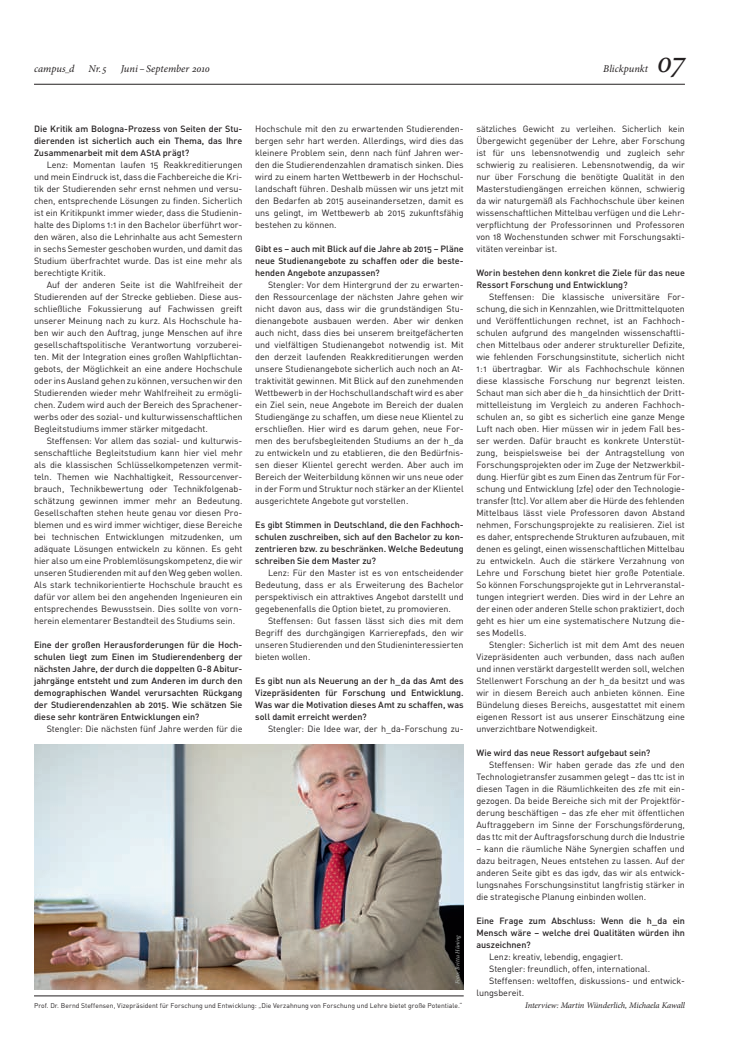
<style>
.page{position:relative;width:736px;height:1063px;background:#fff}
.page>*{position:absolute;margin:0;border:0;box-sizing:border-box;transform-origin:0 0}
.t1{font:italic 32px "Minion Pro";color:#231f20}
.t2{font:italic 10.4px "Minion Pro";color:#231f20}
.t3{font:9px/12px "DINOT";letter-spacing:-.005em;color:#231f20;text-align:justify}
.t4{font:500 9px/12px "DINOT";letter-spacing:-.005em;color:#231f20;text-align:justify}
.t5{font:italic 8.5px "Minion Pro";letter-spacing:-.01em;color:#231f20}
.t6{font:6.8px "DINOT";color:#231f20}
.t7{font:italic 6px "Minion Pro";letter-spacing:.015em;color:#bbc0be}
</style>
<div class="page">
<hr style="left:34px;top:84px;width:651px;height:1px;background:#231f20">
<hr style="left:34px;top:996px;width:429px;height:1px;background:#231f20">
<img style="left:34px;top:744px;width:429px;height:246px">
<p class="t2" style="left:34px;top:62px;width:42px">campus d</p>
<p class="t2" style="left:89px;top:62px;width:20px">Nr.5</p>
<p class="t2" style="left:121px;top:62px;width:90px">Juni – September 2010</p>
<p class="t2" style="left:603px;top:62px;width:46px">Blickpunkt</p>
<h1 class="t1" style="left:656px;top:40px;width:31px">07</h1>
<p class="t4" style="left:34px;top:122px;width:210px">Die Kritik am Bologna-Prozess von Seiten der Stu&shy;dierenden ist sicherlich auch ein Thema, das Ihre Zusammenarbeit mit dem AStA prägt?</p>
<p class="t3" style="left:34px;top:158px;width:210px;text-indent:13px">Lenz: Momentan laufen 15 Reakkreditierungen und mein Eindruck ist, dass die Fachbereiche die Kri&shy;tik der Studierenden sehr ernst nehmen und versu&shy;chen, entsprechende Lösungen zu finden. Sicherlich ist ein Kritikpunkt immer wieder, dass die Studienin&shy;halte des Diploms 1:1 in den Bachelor überführt wor&shy;den wären, also die Lehrinhalte aus acht Semestern in sechs Semester geschoben wurden, und damit das Studium überfrachtet wurde. Das ist eine mehr als berechtigte Kritik.</p>
<p class="t3" style="left:34px;top:278px;width:210px;text-indent:13px">Auf der anderen Seite ist die Wahlfreiheit der Studierenden auf der Strecke geblieben. Diese aus&shy;schließliche Fokussierung auf Fachwissen greift unserer Meinung nach zu kurz. Als Hochschule ha&shy;ben wir auch den Auftrag, junge Menschen auf ihre gesellschaftspolitische Verantwortung vorzuberei&shy;ten. Mit der Integration eines großen Wahlpflichtan&shy;gebots, der Möglichkeit an eine andere Hochschule oder ins Ausland gehen zu können, versuchen wir den Studierenden wieder mehr Wahlfreiheit zu ermögli&shy;chen. Zudem wird auch der Bereich des Sprachener&shy;werbs oder des sozial- und kulturwissenschaftlichen Begleitstudiums immer stärker mitgedacht.</p>
<p class="t3" style="left:34px;top:434px;width:210px;text-indent:13px">Steffensen: Vor allem das sozial- und kulturwis&shy;senschaftliche Begleitstudium kann hier viel mehr als die klassischen Schlüsselkompetenzen vermit&shy;teln. Themen wie Nachhaltigkeit, Ressourcenver&shy;brauch, Technikbewertung oder Technikfolgenab&shy;schätzung gewinnen immer mehr an Bedeutung.<br>Gesellschaften stehen heute genau vor diesen Pro&shy;blemen und es wird immer wichtiger, diese Bereiche bei technischen Entwicklungen mitzudenken, um adäquate Lösungen entwickeln zu können. Es geht hier also um eine Problemlösungskompetenz, die wir unseren Studierenden mit auf den Weg geben wollen.<br>Als stark technikorientierte Hochschule braucht es dafür vor allem bei den angehenden Ingenieuren ein entsprechendes Bewusstsein. Dies sollte von vorn&shy;herein elementarer Bestandteil des Studiums sein.</p>
<p class="t4" style="left:34px;top:638px;width:210px">Eine der großen Herausforderungen für die Hoch&shy;schulen liegt zum Einen im Studierendenberg der nächsten Jahre, der durch die doppelten G-8 Abitur&shy;jahrgänge entsteht und zum Anderen im durch den demographischen Wandel verursachten Rückgang der Studierendenzahlen ab 2015. Wie schätzen Sie diese sehr konträren Entwicklungen ein?</p>
<p class="t3" style="left:47px;top:722px;width:197px">Stengler: Die nächsten fünf Jahre werden für die</p>
<p class="t3" style="left:255px;top:122px;width:210px">Hochschule mit den zu erwartenden Studierenden&shy;bergen sehr hart werden. Allerdings, wird dies das kleinere Problem sein, denn nach fünf Jahren wer&shy;den die Studierendenzahlen dramatisch sinken. Dies wird zu einem harten Wettbewerb in der Hochschul&shy;landschaft führen. Deshalb müssen wir uns jetzt mit den Bedarfen ab 2015 auseinandersetzen, damit es uns gelingt, im Wettbewerb ab 2015 zukunftsfähig bestehen zu können.</p>
<p class="t4" style="left:255px;top:242px;width:210px">Gibt es – auch mit Blick auf die Jahre ab 2015 – Pläne neue Studienangebote zu schaffen oder die beste&shy;henden Angebote anzupassen?</p>
<p class="t3" style="left:255px;top:278px;width:210px;text-indent:13px">Stengler: Vor dem Hintergrund der zu erwarten&shy;den Ressourcenlage der nächsten Jahre gehen wir nicht davon aus, dass wir die grundständigen Stu&shy;dienangebote ausbauen werden. Aber wir denken auch nicht, dass dies bei unserem breitgefächerten und vielfältigen Studienangebot notwendig ist. Mit den derzeit laufenden Reakkreditierungen werden unsere Studienangebote sicherlich auch noch an At&shy;traktivität gewinnen. Mit Blick auf den zunehmenden Wettbewerb in der Hochschullandschaft wird es aber ein Ziel sein, neue Angebote im Bereich der dualen Studiengänge zu schaffen, um diese neue Klientel zu erschließen. Hier wird es darum gehen, neue For&shy;men des berufsbegleitenden Studiums an der h_da zu entwickeln und zu etablieren, die den Bedürfnis&shy;sen dieser Klientel gerecht werden. Aber auch im Bereich der Weiterbildung können wir uns neue oder in der Form und Struktur noch stärker an der Klientel ausgerichtete Angebote gut vorstellen.</p>
<p class="t4" style="left:255px;top:518px;width:210px">Es gibt Stimmen in Deutschland, die den Fachhoch&shy;schulen zuschreiben, sich auf den Bachelor zu kon&shy;zentrieren bzw. zu beschränken. Welche Bedeutung schreiben Sie dem Master zu?</p>
<p class="t3" style="left:255px;top:566px;width:210px;text-indent:13px">Lenz: Für den Master ist es von entscheidender Bedeutung, dass er als Erweiterung des Bachelor perspektivisch ein attraktives Angebot darstellt und gegebenenfalls die Option bietet, zu promovieren.</p>
<p class="t3" style="left:255px;top:614px;width:210px;text-indent:13px">Steffensen: Gut fassen lässt sich dies mit dem Begriff des durchgängigen Karrierepfads, den wir unseren Studierenden und den Studieninteressierten bieten wollen.</p>
<p class="t4" style="left:255px;top:674px;width:210px">Es gibt nun als Neuerung an der h_da das Amt des Vizepräsidenten für Forschung und Entwicklung.<br>Was war die Motivation dieses Amt zu schaffen, was soll damit erreicht werden?</p>
<p class="t3" style="left:268px;top:722px;width:197px">Stengler: Die Idee war, der h_da-Forschung zu-</p>
<p class="t7" style="left:453px;top:984px;width:51px;rotate:-90deg">Foto: Britta Hüning</p>
<p class="t3" style="left:476px;top:122px;width:210px">sätzliches Gewicht zu verleihen. Sicherlich kein Übergewicht gegenüber der Lehre, aber Forschung ist für uns lebensnotwendig und zugleich sehr schwierig zu realisieren. Lebensnotwendig, da wir nur über Forschung die benötigte Qualität in den Masterstudiengängen erreichen können, schwierig da wir naturgemäß als Fachhochschule über keinen wissenschaftlichen Mittelbau verfügen und die Lehr&shy;verpflichtung der Professorinnen und Professoren von 18 Wochenstunden schwer mit Forschungsakti&shy;vitäten vereinbar ist.</p>
<p class="t4" style="left:476px;top:266px;width:210px">Worin bestehen denn konkret die Ziele für das neue<br>Ressort Forschung und Entwicklung?</p>
<p class="t3" style="left:476px;top:290px;width:210px;text-indent:13px">Steffensen: Die klassische universitäre For&shy;schung, die sich in Kennzahlen, wie Drittmittelquoten und Veröffentlichungen rechnet, ist an Fachhoch&shy;schulen aufgrund des mangelnden wissenschaftli&shy;chen Mittelbaus oder anderer struktureller Defizite, wie fehlenden Forschungsinstitute, sicherlich nicht 1:1 übertragbar. Wir als Fachhochschule können diese klassische Forschung nur begrenzt leisten.<br>Schaut man sich aber die h_da hinsichtlich der Dritt&shy;mittelleistung im Vergleich zu anderen Fachhoch&shy;schulen an, so gibt es sicherlich eine ganze Menge Luft nach oben. Hier müssen wir in jedem Fall bes&shy;ser werden. Dafür braucht es konkrete Unterstüt&shy;zung, beispielsweise bei der Antragstellung von Forschungsprojekten oder im Zuge der Netzwerkbil&shy;dung. Hierfür gibt es zum Einen das Zentrum für For&shy;schung und Entwicklung (zfe) oder den Technologie&shy;transfer (ttc). Vor allem aber die Hürde des fehlenden Mittelbaus lässt viele Professoren davon Abstand nehmen, Forschungsprojekte zu realisieren. Ziel ist es daher, entsprechende Strukturen aufzubauen, mit denen es gelingt, einen wissenschaftlichen Mittelbau zu entwickeln. Auch die stärkere Verzahnung von Lehre und Forschung bietet hier große Potentiale.<br>So können Forschungsprojekte gut in Lehrveranstal&shy;tungen integriert werden. Dies wird in der Lehre an der einen oder anderen Stelle schon praktiziert, doch geht es hier um eine systematischere Nutzung die&shy;ses Modells.</p>
<p class="t3" style="left:476px;top:638px;width:210px;text-indent:13px">Stengler: Sicherlich ist mit dem Amt des neuen Vizepräsidenten auch verbunden, dass nach außen und innen verstärkt dargestellt werden soll, welchen Stellenwert Forschung an der h_da besitzt und was wir in diesem Bereich auch anbieten können. Eine Bündelung dieses Bereichs, ausgestattet mit einem eigenen Ressort ist aus unserer Einschätzung eine unverzichtbare Notwendigkeit.</p>
<p class="t4" style="left:476px;top:746px;width:175px">Wie wird das neue Ressort aufgebaut sein?</p>
<p class="t3" style="left:476px;top:758px;width:210px;text-indent:13px">Steffensen: Wir haben gerade das zfe und den Technologietransfer zusammen gelegt – das ttc ist in diesen Tagen in die Räumlichkeiten des zfe mit ein&shy;gezogen. Da beide Bereiche sich mit der Projektför&shy;derung beschäftigen – das zfe eher mit öffentlichen Auftraggebern im Sinne der Forschungsförderung, das ttc mit der Auftragsforschung durch die Industrie</p>
<p class="t3" style="left:476px;top:842px;width:210px">– kann die räumliche Nähe Synergien schaffen und dazu beitragen, Neues entstehen zu lassen. Auf der anderen Seite gibt es das igdv, das wir als entwick&shy;lungsnahes Forschungsinstitut langfristig stärker in die strategische Planung einbinden wollen.</p>
<p class="t4" style="left:476px;top:914px;width:210px">Eine Frage zum Abschluss: Wenn die h_da ein Mensch wäre – welche drei Qualitäten würden ihn auszeichnen?</p>
<p class="t3" style="left:489px;top:950px;width:135px">Lenz: kreativ, lebendig, engagiert.</p>
<p class="t3" style="left:489px;top:962px;width:162px">Stengler: freundlich, offen, international.</p>
<p class="t3" style="left:489px;top:974px;width:197px">Steffensen: weltoffen, diskussions- und entwick-</p>
<p class="t3" style="left:476px;top:986px;width:49px">lungsbereit.</p>
<p class="t6" style="left:34px;top:1001px;width:430px">Prof. Dr. Bernd Steffensen, Vizepräsident für Forschung und Entwicklung: „Die Verzahnung von Forschung und Lehre bietet große Potentiale.“</p>
<p class="t5" style="left:525px;top:999px;width:161px">Interview: Martin Wünderlich, Michaela Kawall</p>
</div>
